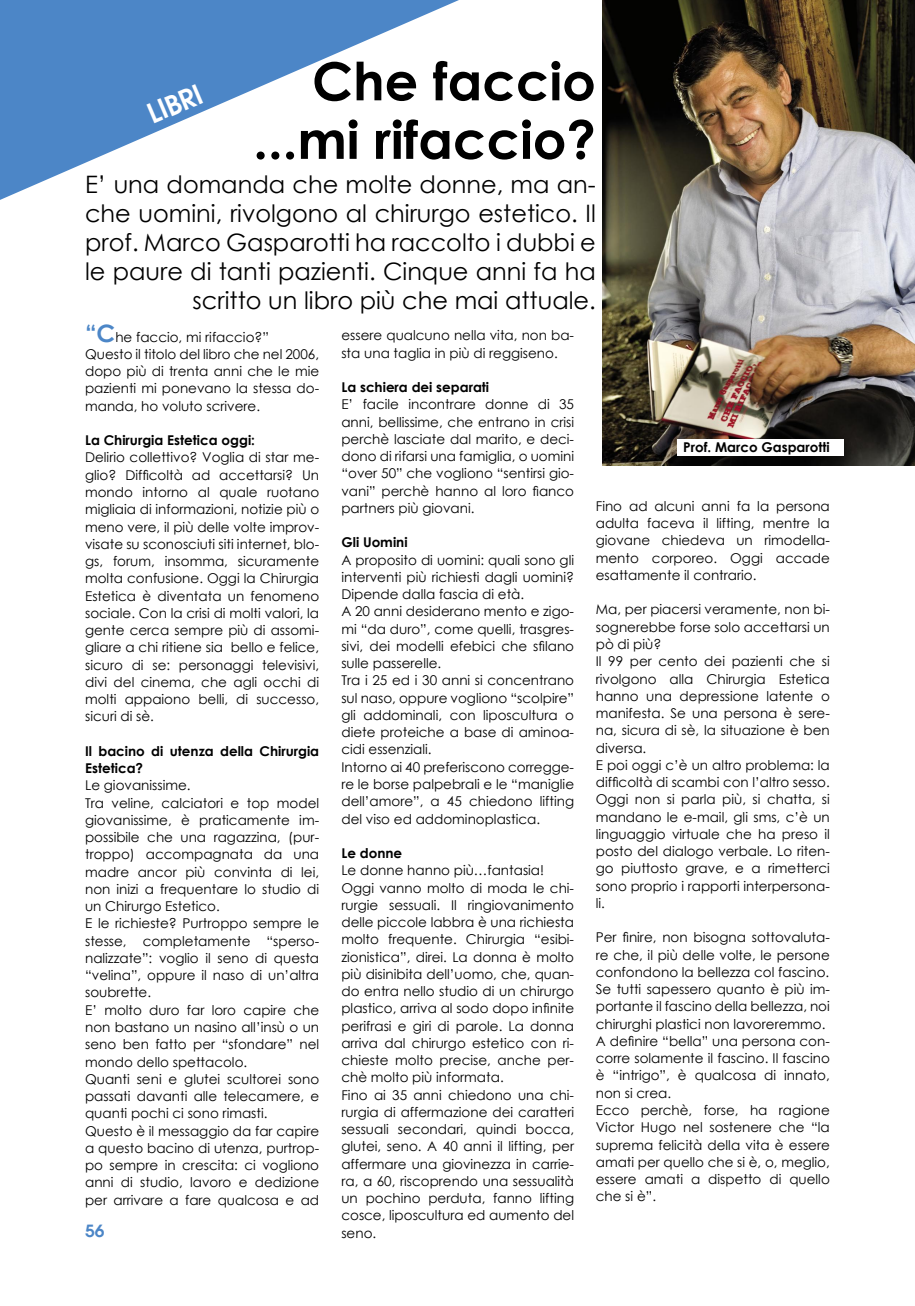
<style>
.page{position:relative;width:915px;height:1306px;background:#fff}
.page>*{position:absolute;margin:0;border:0;box-sizing:border-box;transform-origin:0 0}
.t1{font:700 52.5px/58.5px "Century Gothic";color:#000;text-align:right}
.t2{font:600 27px "Avant Garde";color:#fff}
.t3{font:24px/28.8px "Century Gothic";color:#000;text-align:right}
.t4{font:600 16.5px "Avant Garde";color:#4c86c7;scale:1.04 1}
.t5{font:13.5px/17.2px "Century Gothic";color:#000}
.t6{font:700 13.5px "Century Gothic";color:#000}
.s1{font-weight:700;font-size:24px;color:#4c86c7}
.s2{font-weight:700}
</style>
<div class="page">
<svg style="left:0;top:0;width:459px;height:200px"></svg>
<img style="left:602px;top:0;width:312px;height:466px">
<div style="left:677px;top:439px;width:166px;height:17px;background:#fff"></div>
<p class="t2" style="left:142px;top:98px;width:58px;rotate:-23deg">LIBRI</p>
<p class="t1" style="left:253px;top:50px;width:344px">Che faccio ...mi rifaccio?</p>
<p class="t3" style="left:85px;top:170px;width:512px">E’ una domanda che molte donne, ma an&shy;che uomini, rivolgono al chirurgo estetico. Il prof. Marco Gasparotti ha raccolto i dubbi e le paure di tanti pazienti. Cinque anni fa ha scritto un libro più che mai attuale.</p>
<p class="t5" style="left:85px;top:328px;width:235px"><span class="s1">“C</span>he faccio, mi rifaccio?”<br>Questo il titolo del libro che nel 2006, dopo più di trenta anni che le mie pazienti mi ponevano la stessa do&shy;manda, ho voluto scrivere.</p>
<p class="t5" style="left:85px;top:431px;width:235px"><span class="s2">La Chirurgia Estetica oggi:<br></span>Delirio collettivo? Voglia di star me&shy;glio? Difficoltà ad accettarsi? Un mondo intorno al quale ruotano migliaia di informazioni, notizie più o meno vere, il più delle volte improv&shy;visate su sconosciuti siti internet, blo&shy;gs, forum, insomma, sicuramente molta confusione. Oggi la Chirurgia Estetica è diventata un fenomeno sociale. Con la crisi di molti valori, la gente cerca sempre più di assomi&shy;gliare a chi ritiene sia bello e felice, sicuro di se: personaggi televisivi, divi del cinema, che agli occhi di molti appaiono belli, di successo, sicuri di sè.</p>
<p class="t5" style="left:85px;top:742px;width:235px"><span class="s2">Il bacino di utenza della Chirurgia<br>Estetica?<br></span>Le giovanissime.<br>Tra veline, calciatori e top model giovanissime, è praticamente im&shy;possibile che una ragazzina, (pur&shy;troppo) accompagnata da una madre ancor più convinta di lei, non inizi a frequentare lo studio di un Chirurgo Estetico.<br>E le richieste? Purtroppo sempre le stesse, completamente “sperso&shy;nalizzate”: voglio il seno di questa “velina”, oppure il naso di un’altra soubrette.<br>E’ molto duro far loro capire che non bastano un nasino all’insù o un seno ben fatto per “sfondare” nel mondo dello spettacolo.<br>Quanti seni e glutei scultorei sono passati davanti alle telecamere, e quanti pochi ci sono rimasti.<br>Questo è il messaggio da far capire a questo bacino di utenza, purtrop&shy;po sempre in crescita: ci vogliono anni di studio, lavoro e dedizione per arrivare a fare qualcosa e ad</p>
<p class="t4" style="left:85px;top:1219px;width:20px">56</p>
<p class="t5" style="left:341px;top:326px;width:234px">essere qualcuno nella vita, non ba&shy;sta una taglia in più di reggiseno.</p>
<p class="t5" style="left:341px;top:378px;width:234px"><span class="s2">La schiera dei separati<br></span>E’ facile incontrare donne di 35 anni, bellissime, che entrano in crisi perchè lasciate dal marito, e deci&shy;dono di rifarsi una famiglia, o uomini “over 50” che vogliono “sentirsi gio&shy;vani” perchè hanno al loro fianco partners più giovani.</p>
<p class="t5" style="left:341px;top:533px;width:234px"><span class="s2">Gli Uomini<br></span>A proposito di uomini: quali sono gli interventi più richiesti dagli uomini?<br>Dipende dalla fascia di età.<br>A 20 anni desiderano mento e zigo&shy;mi “da duro”, come quelli, trasgres&shy;sivi, dei modelli efebici che sfilano sulle passerelle.<br>Tra i 25 ed i 30 anni si concentrano sul naso, oppure vogliono “scolpire” gli addominali, con liposcultura o diete proteiche a base di aminoa&shy;cidi essenziali.<br>Intorno ai 40 preferiscono corregge&shy;re le borse palpebrali e le “maniglie dell’amore”, a 45 chiedono lifting del viso ed addominoplastica.</p>
<p class="t5" style="left:341px;top:844px;width:234px"><span class="s2">Le donne<br></span>Le donne hanno più…fantasia!<br>Oggi vanno molto di moda le chi&shy;rurgie sessuali. Il ringiovanimento delle piccole labbra è una richiesta molto frequente. Chirurgia “esibi&shy;zionistica”, direi. La donna è molto più disinibita dell’uomo, che, quan&shy;do entra nello studio di un chirurgo plastico, arriva al sodo dopo infinite perifrasi e giri di parole. La donna arriva dal chirurgo estetico con ri&shy;chieste molto precise, anche per&shy;chè molto più informata.<br>Fino ai 35 anni chiedono una chi&shy;rurgia di affermazione dei caratteri sessuali secondari, quindi bocca, glutei, seno. A 40 anni il lifting, per affermare una giovinezza in carrie&shy;ra, a 60, riscoprendo una sessualità un pochino perduta, fanno lifting cosce, liposcultura ed aumento del seno.</p>
<p class="t6" style="left:683px;top:437px;width:148px">Prof. Marco Gasparotti</p>
<p class="t5" style="left:595px;top:497px;width:235px;text-align:justify">Fino ad alcuni anni fa la persona adulta faceva il lifting, mentre la giovane chiedeva un rimodella&shy;mento corporeo. Oggi accade esattamente il contrario.</p>
<p class="t5" style="left:595px;top:600px;width:235px">Ma, per piacersi veramente, non bi&shy;sognerebbe forse solo accettarsi un pò di più?<br>Il 99 per cento dei pazienti che si rivolgono alla Chirurgia Estetica hanno una depressione latente o manifesta. Se una persona è sere&shy;na, sicura di sè, la situazione è ben diversa.<br>E poi oggi c’è un altro problema: la difficoltà di scambi con l’altro sesso.<br>Oggi non si parla più, si chatta, si mandano le e-mail, gli sms, c’è un linguaggio virtuale che ha preso il posto del dialogo verbale. Lo riten&shy;go piuttosto grave, e a rimetterci sono proprio i rapporti interpersona&shy;li.</p>
<p class="t5" style="left:595px;top:928px;width:235px">Per finire, non bisogna sottovaluta&shy;re che, il più delle volte, le persone confondono la bellezza col fascino.<br>Se tutti sapessero quanto è più im&shy;portante il fascino della bellezza, noi chirurghi plastici non lavoreremmo.<br>A definire “bella” una persona con&shy;corre solamente il fascino. Il fascino è “intrigo”, è qualcosa di innato, non si crea.<br>Ecco perchè, forse, ha ragione<br>Victor Hugo nel sostenere che “la suprema felicità della vita è essere amati per quello che si è, o, meglio, essere amati a dispetto di quello che si è”.</p>
</div>
